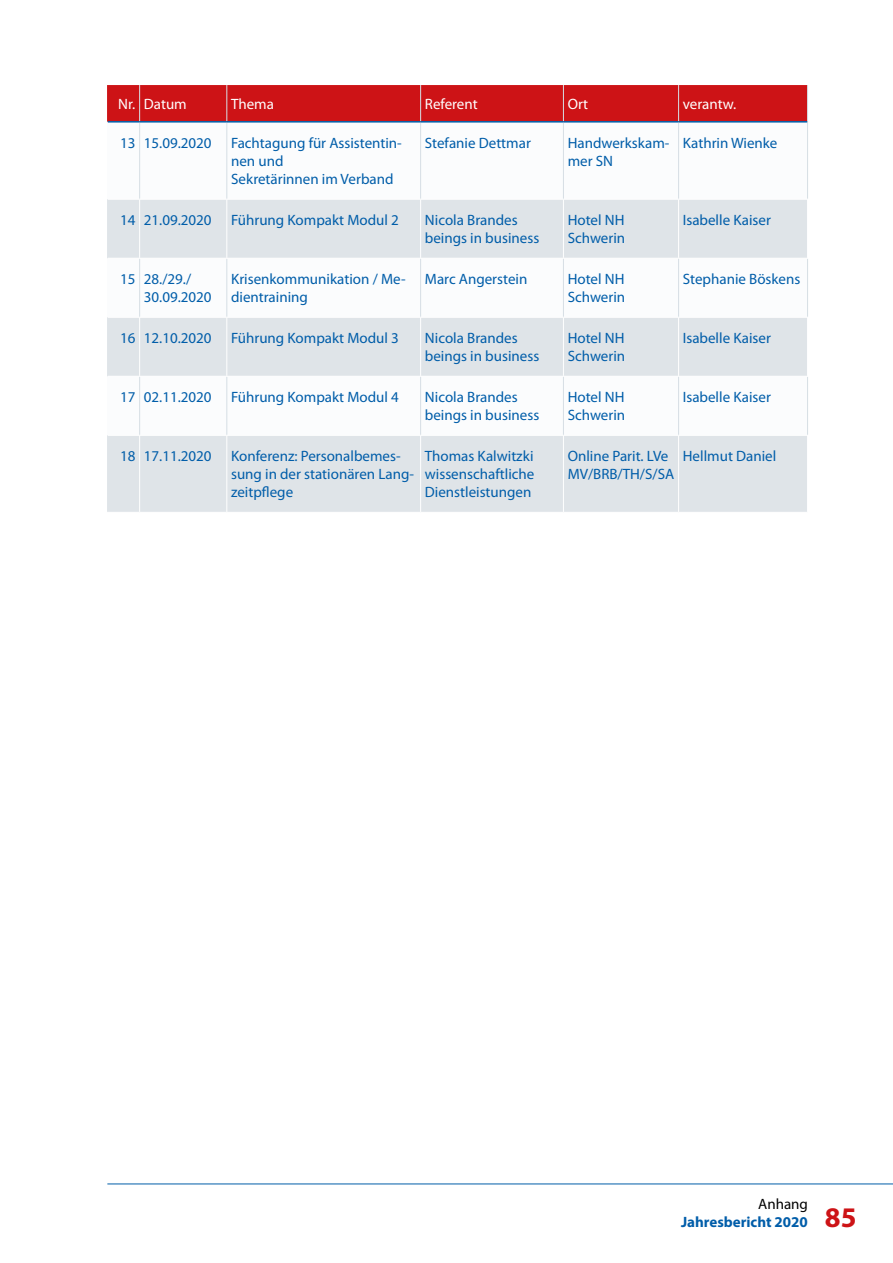
<style>
.page{position:relative;width:893px;height:1263px;background:#fff}
.page>*{position:absolute;margin:0;border:0;box-sizing:border-box;transform-origin:0 0}
.Tab_p{font:15px/18px "Myriad Pro";color:#005da9}
.Tab_p-2{font:15px "Myriad Pro";color:#fff}
.t1{font:700 15px/18px "Myriad Pro";color:#005da9}
.s1{font-weight:400;color:#000}
.s2{font-size:28.5px;color:#cd1316}
</style>
<div class="page">
<div style="left:107px;top:85px;width:700px;height:37px;background:#cd1316"></div>
<svg style="left:107px;top:199px;width:700px;height:313px;fill:#dfe4e8"></svg>
<hr style="left:139px;top:85px;width:1px;height:36px;background:#d6dee4">
<hr style="left:226px;top:85px;width:1px;height:36px;background:#d6dee4">
<hr style="left:420px;top:85px;width:1px;height:36px;background:#d6dee4">
<hr style="left:563px;top:85px;width:1px;height:36px;background:#d6dee4">
<hr style="left:678px;top:85px;width:1px;height:36px;background:#d6dee4">
<hr style="left:807px;top:85px;width:1px;height:37px;background:#d6dee4">
<hr style="left:139px;top:123px;width:1px;height:76px;background:#d6dee4">
<hr style="left:226px;top:123px;width:1px;height:76px;background:#d6dee4">
<hr style="left:420px;top:123px;width:1px;height:76px;background:#d6dee4">
<hr style="left:563px;top:123px;width:1px;height:76px;background:#d6dee4">
<hr style="left:678px;top:123px;width:1px;height:76px;background:#d6dee4">
<hr style="left:807px;top:122px;width:1px;height:77px;background:#d6dee4">
<hr style="left:139px;top:259px;width:1px;height:58px;background:#d6dee4">
<hr style="left:226px;top:259px;width:1px;height:58px;background:#d6dee4">
<hr style="left:420px;top:259px;width:1px;height:58px;background:#d6dee4">
<hr style="left:563px;top:259px;width:1px;height:58px;background:#d6dee4">
<hr style="left:678px;top:259px;width:1px;height:58px;background:#d6dee4">
<hr style="left:807px;top:259px;width:1px;height:58px;background:#d6dee4">
<hr style="left:139px;top:377px;width:1px;height:58px;background:#d6dee4">
<hr style="left:226px;top:377px;width:1px;height:58px;background:#d6dee4">
<hr style="left:420px;top:377px;width:1px;height:58px;background:#d6dee4">
<hr style="left:563px;top:377px;width:1px;height:58px;background:#d6dee4">
<hr style="left:678px;top:377px;width:1px;height:58px;background:#d6dee4">
<hr style="left:807px;top:377px;width:1px;height:58px;background:#d6dee4">
<hr style="left:139px;top:200px;width:1px;height:58px;background:#fff">
<hr style="left:226px;top:200px;width:1px;height:58px;background:#fff">
<hr style="left:420px;top:200px;width:1px;height:58px;background:#fff">
<hr style="left:563px;top:200px;width:1px;height:58px;background:#fff">
<hr style="left:678px;top:200px;width:1px;height:58px;background:#fff">
<hr style="left:139px;top:318px;width:1px;height:58px;background:#fff">
<hr style="left:226px;top:318px;width:1px;height:58px;background:#fff">
<hr style="left:420px;top:318px;width:1px;height:58px;background:#fff">
<hr style="left:563px;top:318px;width:1px;height:58px;background:#fff">
<hr style="left:678px;top:318px;width:1px;height:58px;background:#fff">
<hr style="left:139px;top:436px;width:1px;height:76px;background:#fff">
<hr style="left:226px;top:436px;width:1px;height:76px;background:#fff">
<hr style="left:420px;top:436px;width:1px;height:76px;background:#fff">
<hr style="left:563px;top:436px;width:1px;height:76px;background:#fff">
<hr style="left:678px;top:436px;width:1px;height:76px;background:#fff">
<hr style="left:108px;top:199px;width:32px;height:1px;background:#fff">
<hr style="left:140px;top:199px;width:87px;height:1px;background:#fff">
<hr style="left:227px;top:199px;width:194px;height:1px;background:#fff">
<hr style="left:421px;top:199px;width:142px;height:1px;background:#fff">
<hr style="left:563px;top:199px;width:116px;height:1px;background:#fff">
<hr style="left:679px;top:199px;width:129px;height:1px;background:#fff">
<hr style="left:108px;top:258px;width:32px;height:1px;background:#fff">
<hr style="left:140px;top:258px;width:87px;height:1px;background:#fff">
<hr style="left:227px;top:258px;width:194px;height:1px;background:#fff">
<hr style="left:421px;top:258px;width:142px;height:1px;background:#fff">
<hr style="left:563px;top:258px;width:116px;height:1px;background:#fff">
<hr style="left:679px;top:258px;width:129px;height:1px;background:#fff">
<hr style="left:108px;top:317px;width:32px;height:1px;background:#fff">
<hr style="left:140px;top:317px;width:87px;height:1px;background:#fff">
<hr style="left:227px;top:317px;width:194px;height:1px;background:#fff">
<hr style="left:421px;top:317px;width:142px;height:1px;background:#fff">
<hr style="left:563px;top:317px;width:116px;height:1px;background:#fff">
<hr style="left:679px;top:317px;width:129px;height:1px;background:#fff">
<hr style="left:108px;top:376px;width:32px;height:1px;background:#fff">
<hr style="left:140px;top:376px;width:87px;height:1px;background:#fff">
<hr style="left:227px;top:376px;width:194px;height:1px;background:#fff">
<hr style="left:421px;top:376px;width:142px;height:1px;background:#fff">
<hr style="left:563px;top:376px;width:116px;height:1px;background:#fff">
<hr style="left:679px;top:376px;width:129px;height:1px;background:#fff">
<hr style="left:108px;top:435px;width:32px;height:1px;background:#fff">
<hr style="left:140px;top:435px;width:87px;height:1px;background:#fff">
<hr style="left:227px;top:435px;width:194px;height:1px;background:#fff">
<hr style="left:421px;top:435px;width:142px;height:1px;background:#fff">
<hr style="left:563px;top:435px;width:116px;height:1px;background:#fff">
<hr style="left:679px;top:435px;width:129px;height:1px;background:#fff">
<hr style="left:108px;top:121px;width:32px;height:2px;background:#005da9">
<hr style="left:140px;top:121px;width:87px;height:2px;background:#005da9">
<hr style="left:227px;top:121px;width:194px;height:2px;background:#005da9">
<hr style="left:421px;top:121px;width:142px;height:2px;background:#005da9">
<hr style="left:563px;top:121px;width:116px;height:2px;background:#005da9">
<hr style="left:679px;top:121px;width:128px;height:2px;background:#005da9">
<hr style="left:107px;top:1183px;width:786px;height:1px;background:#005da9">
<p class="Tab_p-2" style="left:118px;top:95px;width:19px">Nr.</p>
<p class="Tab_p-2" style="left:144px;top:95px;width:44px">Datum</p>
<p class="Tab_p-2" style="left:231px;top:95px;width:44px">Thema</p>
<p class="Tab_p-2" style="left:425px;top:95px;width:54px">Referent</p>
<p class="Tab_p-2" style="left:568px;top:95px;width:22px">Ort</p>
<p class="Tab_p-2" style="left:683px;top:95px;width:55px">verantw.</p>
<p class="Tab_p" style="left:120px;top:134px;width:17px">13</p>
<p class="Tab_p" style="left:144px;top:134px;width:69px">15.09.2020</p>
<p class="Tab_p" style="left:231px;top:134px;width:172px">Fachtagung für Assistentin&shy;nen und<br>Sekretärinnen im Verband</p>
<p class="Tab_p" style="left:425px;top:134px;width:108px">Stefanie Dettmar</p>
<p class="Tab_p" style="left:568px;top:134px;width:103px">Handwerkskam&shy;mer SN</p>
<p class="Tab_p" style="left:683px;top:134px;width:96px">Kathrin Wienke</p>
<p class="Tab_p" style="left:120px;top:211px;width:17px">14</p>
<p class="Tab_p" style="left:144px;top:211px;width:69px">21.09.2020</p>
<p class="Tab_p" style="left:231px;top:211px;width:169px">Führung Kompakt Modul 2</p>
<p class="Tab_p" style="left:425px;top:211px;width:116px">Nicola Brandes beings in business</p>
<p class="Tab_p" style="left:568px;top:211px;width:59px">Hotel NH<br>Schwerin</p>
<p class="Tab_p" style="left:683px;top:211px;width:90px">Isabelle Kaiser</p>
<p class="Tab_p" style="left:120px;top:270px;width:17px">15</p>
<p class="Tab_p" style="left:144px;top:270px;width:49px">28./29./</p>
<p class="Tab_p" style="left:144px;top:288px;width:69px">30.09.2020</p>
<p class="Tab_p" style="left:231px;top:270px;width:176px">Krisenkommunikation / Me&shy;dientraining</p>
<p class="Tab_p" style="left:425px;top:270px;width:104px">Marc Angerstein</p>
<p class="Tab_p" style="left:568px;top:270px;width:59px">Hotel NH<br>Schwerin</p>
<p class="Tab_p" style="left:683px;top:270px;width:119px">Stephanie Böskens</p>
<p class="Tab_p" style="left:120px;top:329px;width:17px">16</p>
<p class="Tab_p" style="left:144px;top:329px;width:69px">12.10.2020</p>
<p class="Tab_p" style="left:231px;top:329px;width:169px">Führung Kompakt Modul 3</p>
<p class="Tab_p" style="left:425px;top:329px;width:116px">Nicola Brandes beings in business</p>
<p class="Tab_p" style="left:568px;top:329px;width:59px">Hotel NH<br>Schwerin</p>
<p class="Tab_p" style="left:683px;top:329px;width:90px">Isabelle Kaiser</p>
<p class="Tab_p" style="left:120px;top:388px;width:17px">17</p>
<p class="Tab_p" style="left:144px;top:388px;width:69px">02.11.2020</p>
<p class="Tab_p" style="left:231px;top:388px;width:169px">Führung Kompakt Modul 4</p>
<p class="Tab_p" style="left:425px;top:388px;width:116px">Nicola Brandes beings in business</p>
<p class="Tab_p" style="left:568px;top:388px;width:59px">Hotel NH<br>Schwerin</p>
<p class="Tab_p" style="left:683px;top:388px;width:90px">Isabelle Kaiser</p>
<p class="Tab_p" style="left:120px;top:447px;width:17px">18</p>
<p class="Tab_p" style="left:144px;top:447px;width:69px">17.11.2020</p>
<p class="Tab_p" style="left:231px;top:447px;width:184px">Konferenz: Personalbemes&shy;sung in der stationären Lang&shy;zeitpflege</p>
<p class="Tab_p" style="left:425px;top:447px;width:111px;text-align:justify">Thomas Kalwitzki wissenschaftliche Dienstleistungen</p>
<p class="Tab_p" style="left:568px;top:447px;width:108px">Online Parit. LVe<br>MV/BRB/TH/S/SA</p>
<p class="Tab_p" style="left:683px;top:447px;width:95px">Hellmut Daniel</p>
<p class="t1" style="left:681px;top:1194px;width:177px;text-indent:77px"><span class="s1">Anhang<br></span>Jahresbericht 2020 <span class="s2">85</span></p>
</div>
